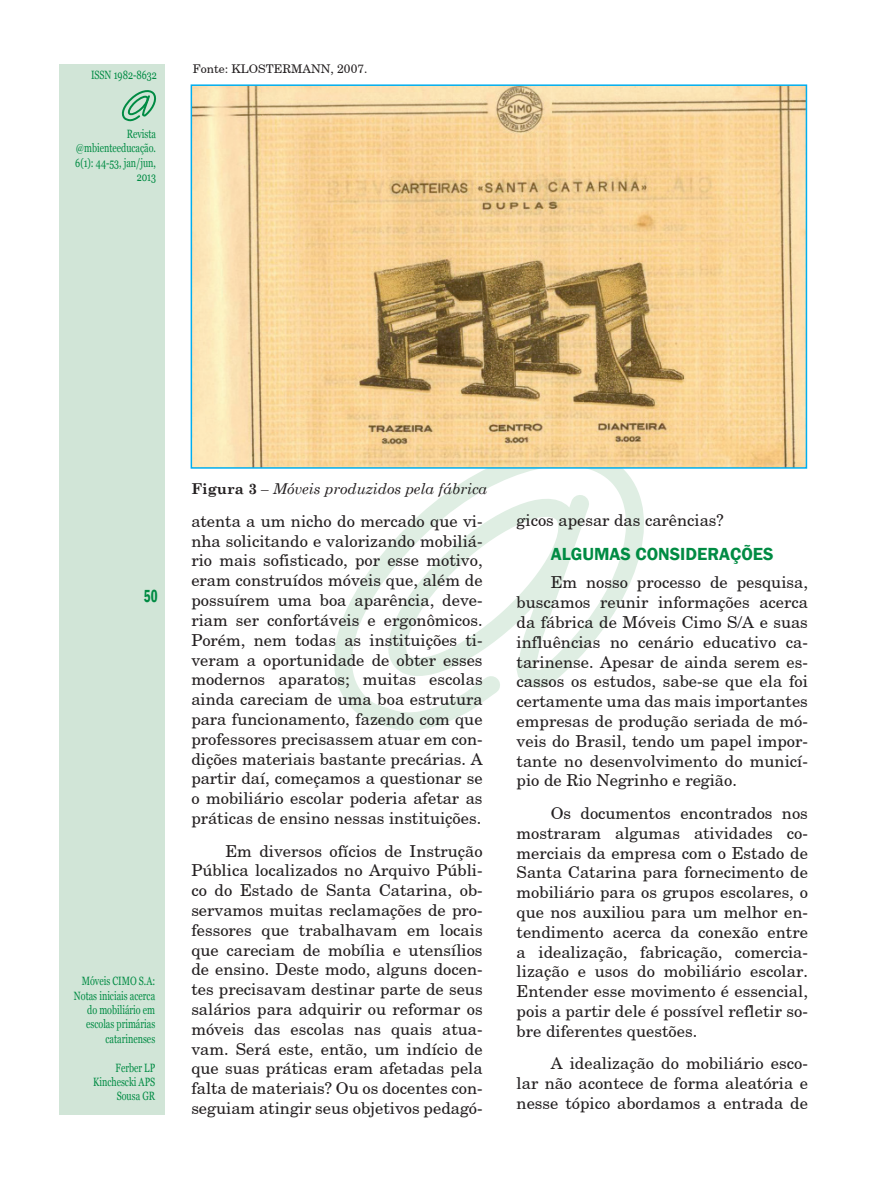
<style>
.page{position:relative;width:893px;height:1191px;background:#fff}
.page>*{position:absolute;margin:0;border:0;box-sizing:border-box;transform-origin:0 0}
.titulo_02{font:600 18px "Franklin Gothic";color:#008b43}
.t1{font:600 condensed 18px "Franklin Gothic";color:#008b43;scale:.75 1}
.texto_miolo_01{font:16.5px/19.8px "New Century Schoolbook";color:#231f20;text-align:justify}
.legenda{font:italic 15px "Century Schoolbook";color:#231f20}
.t2{font:12px/14.4px "Georgia";color:#008b43;text-align:right;scale:.75 1}
.rodapé_01{font:12px "New Century Schoolbook";color:#231f20}
.s1{font-weight:700;font-style:normal}
</style>
<div class="page">
<div style="left:60px;top:64px;width:105px;height:1050px;background:#d1e5d7"></div>
<svg style="left:334px;top:469px;width:310px;height:262px"></svg>
<svg style="left:121px;top:90px;width:35px;height:32px"></svg>
<img style="left:194px;top:87px;width:610px;height:379px">
<div style="left:191px;top:84px;width:616px;height:385px;border:2px solid #00aeef"></div>
<p class="t2" style="left:91px;top:68px;width:89px">ISSN 1982-8632</p>
<p class="t2" style="left:75px;top:127px;width:109px">Revista @mbienteeducação.<br>6(1): 44-53, jan/jun,<br>2013</p>
<p class="rodapé_01" style="left:193px;top:61px;width:176px">Fonte: KLOSTERMANN, 2007.</p>
<p class="t1" style="left:144px;top:583px;width:20px">50</p>
<p class="t2" style="left:74px;top:974px;width:110px">Móveis CIMO S.A:<br>Notas iniciais acerca do mobiliário em escolas primárias catarinenses</p>
<p class="t2" style="left:93px;top:1060px;width:84px">Ferber LP<br>Kinchescki APS<br>Sousa GR</p>
<p class="legenda" style="left:191px;top:477px;width:297px"><span class="s1">Figura 3</span> – Móveis produzidos pela fábrica</p>
<p class="texto_miolo_01" style="left:191px;top:510px;width:293px">atenta a um nicho do mercado que vi&shy;nha solicitando e valorizando mobiliá&shy;rio mais sofisticado, por esse motivo, eram construídos móveis que, além de possuírem uma boa aparência, deve&shy;riam ser confortáveis e ergonômicos.<br>Porém, nem todas as instituições ti&shy;veram a oportunidade de obter esses modernos aparatos; muitas escolas ainda careciam de uma boa estrutura para funcionamento, fazendo com que professores precisassem atuar em con&shy;dições materiais bastante precárias. A partir daí, começamos a questionar se o mobiliário escolar poderia afetar as práticas de ensino nessas instituições.</p>
<p class="texto_miolo_01" style="left:191px;top:840px;width:293px;text-indent:34px">Em diversos ofícios de Instrução Pública localizados no Arquivo Públi&shy;co do Estado de Santa Catarina, ob&shy;servamos muitas reclamações de pro&shy;fessores que trabalhavam em locais que careciam de mobília e utensílios de ensino. Deste modo, alguns docen&shy;tes precisavam destinar parte de seus salários para adquirir ou reformar os móveis das escolas nas quais atua&shy;vam. Será este, então, um indício de que suas práticas eram afetadas pela falta de materiais? Ou os docentes con&shy;seguiam atingir seus objetivos pedagó-</p>
<p class="texto_miolo_01" style="left:517px;top:509px;width:209px">gicos apesar das carências?</p>
<p class="titulo_02" style="left:551px;top:543px;width:224px">ALGUMAS CONSIDERAÇÕES</p>
<p class="texto_miolo_01" style="left:517px;top:572px;width:293px;text-indent:34px">Em nosso processo de pesquisa, buscamos reunir informações acerca da fábrica de Móveis Cimo S/A e suas influências no cenário educativo ca&shy;tarinense. Apesar de ainda serem es&shy;cassos os estudos, sabe-se que ela foi certamente uma das mais importantes empresas de produção seriada de mó&shy;veis do Brasil, tendo um papel impor&shy;tante no desenvolvimento do municí&shy;pio de Rio Negrinho e região.</p>
<p class="texto_miolo_01" style="left:517px;top:802px;width:293px;text-indent:34px">Os documentos encontrados nos mostraram algumas atividades co&shy;merciais da empresa com o Estado de Santa Catarina para fornecimento de mobiliário para os grupos escolares, o que nos auxiliou para um melhor en&shy;tendimento acerca da conexão entre a idealização, fabricação, comercia&shy;lização e usos do mobiliário escolar.<br>Entender esse movimento é essencial, pois a partir dele é possível refletir so&shy;bre diferentes questões.</p>
<p class="texto_miolo_01" style="left:517px;top:1053px;width:293px;text-indent:34px">A idealização do mobiliário esco&shy;lar não acontece de forma aleatória e nesse tópico abordamos a entrada de</p>
</div>
